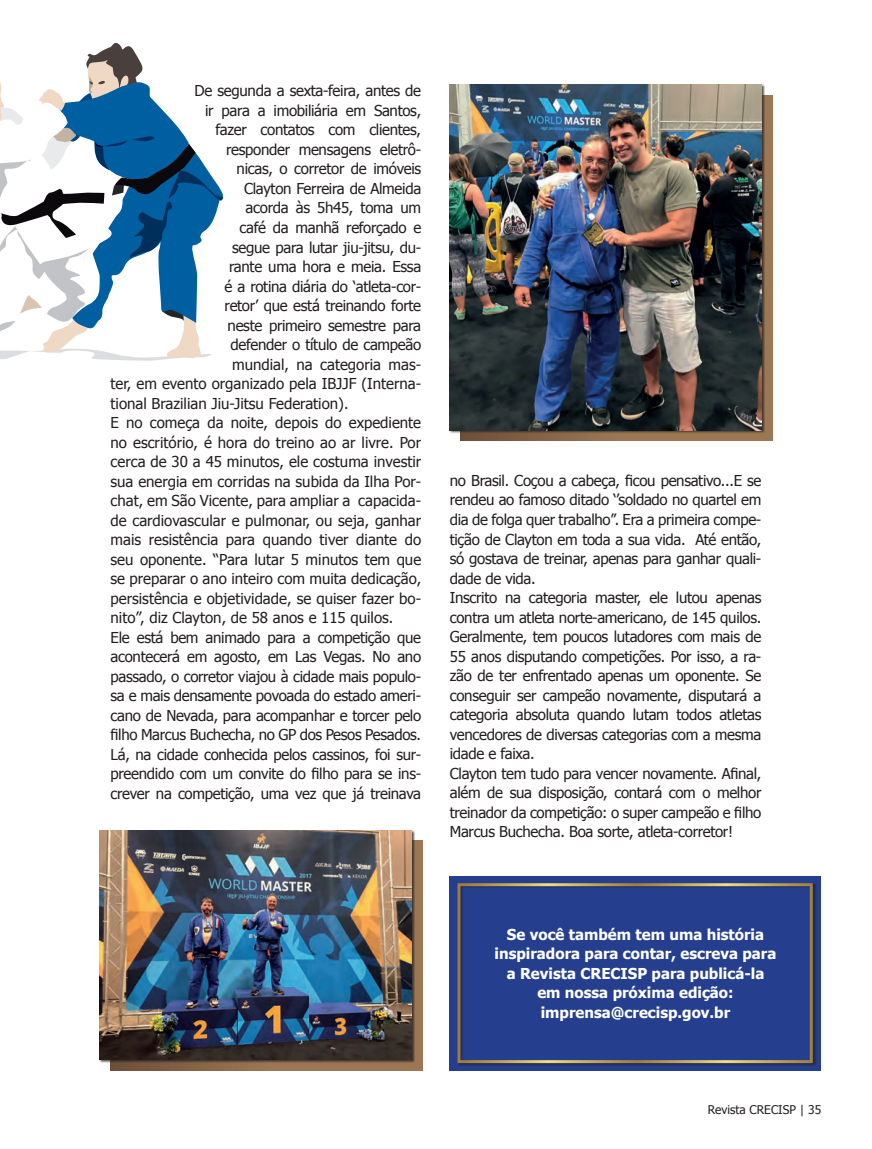
<style>
.page{position:relative;width:872px;height:1149px;background:#fff}
.page>*{position:absolute;margin:0;border:0;box-sizing:border-box;transform-origin:0 0}
.Revista_2{font:15px/19.5px "Tahoma";letter-spacing:-.02em;color:#231f20;text-align:justify}
.Revista_2-2{font:700 15px "Tahoma";color:#fff}
.Revista_2-3{font:15px "Tahoma";color:#231f20}
.t1{font:12px "Tahoma";color:#231f20}
</style>
<div class="page">
<hr style="left:0;top:567px;width:1px;height:581px;background:#e2683e">
<div style="left:0;top:496px;width:14px;height:314px;background:#fff"></div>
<svg style="left:460px;top:96px;width:312px;height:345px;background:#93704e"></svg>
<div style="left:449px;top:84px;width:315px;height:349px;background:#231f20;opacity:.75"></div>
<img style="left:450px;top:85px;width:311px;height:345px">
<svg style="left:111px;top:840px;width:311px;height:229px;background:#92704e"></svg>
<div style="left:449px;top:875px;width:372px;height:195px;background:#253f8e"></div>
<div style="left:99px;top:829px;width:316px;height:233px;background:#231f20;opacity:.75"></div>
<img style="left:100px;top:830px;width:311px;height:229px">
<svg style="left:0;top:43px;width:223px;height:318px"></svg>
<p class="Revista_2" style="left:195px;top:80px;width:228px">De segunda a sexta-feira, antes de</p>
<p class="Revista_2" style="left:205px;top:100px;width:218px">ir para a imobiliária em Santos,</p>
<p class="Revista_2" style="left:216px;top:119px;width:207px">fazer contatos com clientes,</p>
<p class="Revista_2" style="left:226px;top:139px;width:196px">responder mensagens eletrô-</p>
<p class="Revista_2" style="left:237px;top:158px;width:186px">nicas, o corretor de imóveis</p>
<p class="Revista_2" style="left:244px;top:178px;width:178px">Clayton Ferreira de Almeida</p>
<p class="Revista_2" style="left:246px;top:197px;width:177px">acorda às 5h45, toma um</p>
<p class="Revista_2" style="left:240px;top:217px;width:183px">café da manhã reforçado e</p>
<p class="Revista_2" style="left:232px;top:236px;width:190px">segue para lutar jiu-jitsu, du-</p>
<p class="Revista_2" style="left:229px;top:256px;width:194px">rante uma hora e meia. Essa</p>
<p class="Revista_2" style="left:225px;top:275px;width:198px">é a rotina diária do ‘atleta-cor-</p>
<p class="Revista_2" style="left:225px;top:295px;width:198px">retor’ que está treinando forte</p>
<p class="Revista_2" style="left:228px;top:314px;width:195px">neste primeiro semestre para</p>
<p class="Revista_2" style="left:231px;top:334px;width:192px">defender o título de campeão</p>
<p class="Revista_2-3" style="left:232px;top:354px;width:190px">mundial, na categoria mas-</p>
<p class="Revista_2-3" style="left:111px;top:373px;width:312px">ter, em evento organizado pela IBJJF (Interna-</p>
<p class="Revista_2-3" style="left:111px;top:393px;width:239px">tional Brazilian Jiu-Jitsu Federation).</p>
<p class="Revista_2" style="left:111px;top:412px;width:312px">E no começa da noite, depois do expediente no escritório, é hora do treino ao ar livre. Por cerca de 30 a 45 minutos, ele costuma investir sua energia em corridas na subida da Ilha Por&shy;chat, em São Vicente, para ampliar a capacida&shy;de cardiovascular e pulmonar, ou seja, ganhar mais resistência para quando tiver diante do seu oponente. “Para lutar 5 minutos tem que se preparar o ano inteiro com muita dedicação, persistência e objetividade, se quiser fazer bo&shy;nito”, diz Clayton, de 58 anos e 115 quilos.</p>
<p class="Revista_2" style="left:111px;top:626px;width:312px">Ele está bem animado para a competição que acontecerá em agosto, em Las Vegas. No ano passado, o corretor viajou à cidade mais populo&shy;sa e mais densamente povoada do estado ameri&shy;cano de Nevada, para acompanhar e torcer pelo filho Marcus Buchecha, no GP dos Pesos Pesados.</p>
<p class="Revista_2" style="left:111px;top:743px;width:312px">Lá, na cidade conhecida pelos cassinos, foi sur&shy;preendido com um convite do filho para se ins&shy;crever na competição, uma vez que já treinava</p>
<p class="Revista_2" style="left:450px;top:470px;width:313px">no Brasil. Coçou a cabeça, ficou pensativo...E se rendeu ao famoso ditado ‘’soldado no quartel em dia de folga quer trabalho’’. Era a primeira compe&shy;tição de Clayton em toda a sua vida. Até então, só gostava de treinar, apenas para ganhar quali&shy;dade de vida.</p>
<p class="Revista_2" style="left:450px;top:587px;width:313px">Inscrito na categoria master, ele lutou apenas contra um atleta norte-americano, de 145 quilos.<br>Geralmente, tem poucos lutadores com mais de 55 anos disputando competições. Por isso, a ra&shy;zão de ter enfrentado apenas um oponente. Se conseguir ser campeão novamente, disputará a categoria absoluta quando lutam todos atletas vencedores de diversas categorias com a mesma idade e faixa.</p>
<p class="Revista_2" style="left:450px;top:762px;width:313px">Clayton tem tudo para vencer novamente. Afinal, além de sua disposição, contará com o melhor treinador da competição: o super campeão e filho Marcus Buchecha. Boa sorte, atleta-corretor!</p>
<p class="Revista_2-2" style="left:507px;top:923px;width:259px">Se você também tem uma história</p>
<p class="Revista_2-2" style="left:494px;top:942px;width:283px">inspiradora para contar, escreva para</p>
<p class="Revista_2-2" style="left:506px;top:962px;width:259px">a Revista CRECISP para publicá-la</p>
<p class="Revista_2-2" style="left:537px;top:981px;width:198px">em nossa próxima edição:</p>
<p class="Revista_2-2" style="left:541px;top:1001px;width:191px">imprensa@crecisp.gov.br</p>
<p class="t1" style="left:708px;top:1101px;width:115px">Revista CRECISP | 35</p>
</div>
